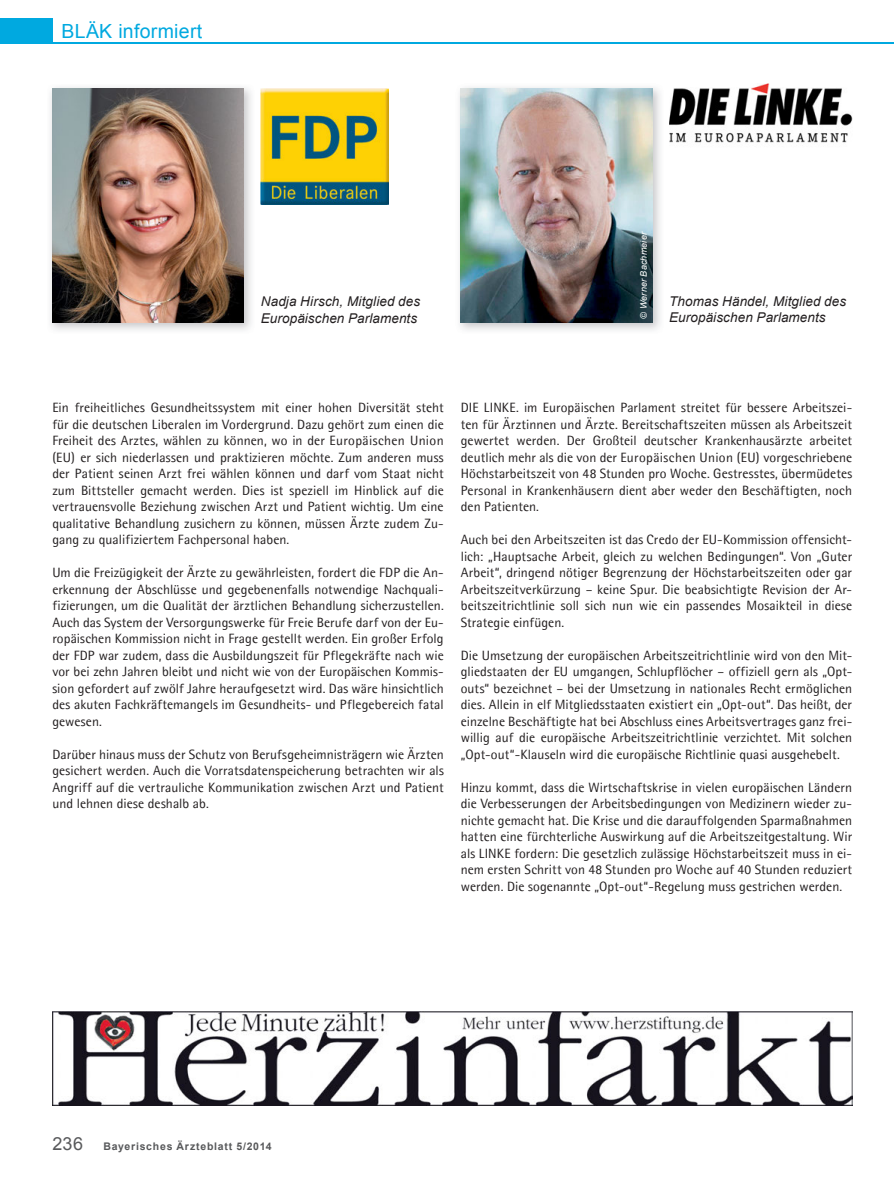
<style>
.page{position:relative;width:894px;height:1190px;background:#fff}
.page>*{position:absolute;margin:0;border:0;box-sizing:border-box;transform-origin:0 0}
.t1{font:19.5px "Arial";letter-spacing:.015em;color:#00a9e0}
.t2{font:13.5px/16.5px "Agfa Rotis Semisans";letter-spacing:.005em;color:#231f20;text-align:justify}
.t3{font:italic 13.5px/16.5px "Arial";letter-spacing:.005em;color:#231f20}
.t4{font:700 10.5px "Arial";letter-spacing:.07em;color:#58595b}
.t5{font:italic 9px "Arial";letter-spacing:.015em;color:#fff}
.s1{font-weight:400;font-size:18px}
</style>
<div class="page">
<div style="left:0;top:19px;width:53px;height:25px;background:#00a9e0"></div>
<hr style="left:26px;top:43px;width:867px;height:1px;background:#00a9e0">
<img style="left:669px;top:83px;width:183px;height:60px">
<img style="left:459px;top:87px;width:201px;height:243px">
<img style="left:460px;top:89px;width:192px;height:234px">
<img style="left:261px;top:89px;width:127px;height:116px">
<img style="left:50px;top:87px;width:201px;height:243px">
<img style="left:52px;top:89px;width:192px;height:234px">
<img style="left:52px;top:1011px;width:800px;height:94px">
<h1 class="t1" style="left:62px;top:20px;width:142px">BLÄK informiert</h1>
<p class="t3" style="left:261px;top:293px;width:161px">Nadja Hirsch, Mitglied des<br>Europäischen Parlaments</p>
<p class="t5" style="left:638px;top:319px;width:89px;rotate:-90deg">© Werner Bachmeier</p>
<p class="t3" style="left:669px;top:293px;width:178px">Thomas Händel, Mitglied des<br>Europäischen Parlaments</p>
<p class="t2" style="left:52px;top:399px;width:393px">Ein freiheitliches Gesundheitssystem mit einer hohen Diversität steht für die deutschen Liberalen im Vordergrund. Dazu gehört zum einen die Freiheit des Arztes, wählen zu können, wo in der Europäischen Union (EU) er sich niederlassen und praktizieren möchte. Zum anderen muss der Patient seinen Arzt frei wählen können und darf vom Staat nicht zum Bittsteller gemacht werden. Dies ist speziell im Hinblick auf die vertrauensvolle Beziehung zwischen Arzt und Patient wichtig. Um eine qualitative Behandlung zusichern zu können, müssen Ärzte zudem Zu&shy;gang zu qualifiziertem Fachpersonal haben.</p>
<p class="t2" style="left:52px;top:564px;width:393px">Um die Freizügigkeit der Ärzte zu gewährleisten, fordert die FDP die An&shy;erkennung der Abschlüsse und gegebenenfalls notwendige Nachquali&shy;fizierungen, um die Qualität der ärztlichen Behandlung sicherzustellen.<br>Auch das System der Versorgungswerke für Freie Berufe darf von der Eu&shy;ropäischen Kommission nicht in Frage gestellt werden. Ein großer Erfolg der FDP war zudem, dass die Ausbildungszeit für Pflegekräfte nach wie vor bei zehn Jahren bleibt und nicht wie von der Europäischen Kommis&shy;sion gefordert auf zwölf Jahre heraufgesetzt wird. Das wäre hinsichtlich des akuten Fachkräftemangels im Gesundheits- und Pflegebereich fatal gewesen.</p>
<p class="t2" style="left:52px;top:746px;width:393px">Darüber hinaus muss der Schutz von Berufsgeheimnisträgern wie Ärzten gesichert werden. Auch die Vorratsdatenspeicherung betrachten wir als Angriff auf die vertrauliche Kommunikation zwischen Arzt und Patient und lehnen diese deshalb ab.</p>
<p class="t2" style="left:460px;top:399px;width:393px">DIE LINKE. im Europäischen Parlament streitet für bessere Arbeitszei&shy;ten für Ärztinnen und Ärzte. Bereitschaftszeiten müssen als Arbeitszeit gewertet werden. Der Großteil deutscher Krankenhausärzte arbeitet deutlich mehr als die von der Europäischen Union (EU) vorgeschriebene Höchstarbeitszeit von 48 Stunden pro Woche. Gestresstes, übermüdetes Personal in Krankenhäusern dient aber weder den Beschäftigten, noch den Patienten.</p>
<p class="t2" style="left:460px;top:531px;width:393px">Auch bei den Arbeitszeiten ist das Credo der EU-Kommission offensicht&shy;lich: „Hauptsache Arbeit, gleich zu welchen Bedingungen“. Von „Guter Arbeit“, dringend nötiger Begrenzung der Höchstarbeitszeiten oder gar Arbeitszeitverkürzung – keine Spur. Die beabsichtigte Revision der Ar&shy;beitszeitrichtlinie soll sich nun wie ein passendes Mosaikteil in diese Strategie einfügen.</p>
<p class="t2" style="left:460px;top:647px;width:393px">Die Umsetzung der europäischen Arbeitszeitrichtlinie wird von den Mit&shy;gliedstaaten der EU umgangen, Schlupflöcher – offiziell gern als „Opt&shy;outs“ bezeichnet – bei der Umsetzung in nationales Recht ermöglichen dies. Allein in elf Mitgliedsstaaten existiert ein „Opt-out“. Das heißt, der einzelne Beschäftigte hat bei Abschluss eines Arbeitsvertrages ganz frei&shy;willig auf die europäische Arbeitszeitrichtlinie verzichtet. Mit solchen „Opt-out“-Klauseln wird die europäische Richtlinie quasi ausgehebelt.</p>
<p class="t2" style="left:460px;top:779px;width:393px">Hinzu kommt, dass die Wirtschaftskrise in vielen europäischen Ländern die Verbesserungen der Arbeitsbedingungen von Medizinern wieder zu&shy;nichte gemacht hat. Die Krise und die darauffolgenden Sparmaßnahmen hatten eine fürchterliche Auswirkung auf die Arbeitszeitgestaltung. Wir als LINKE fordern: Die gesetzlich zulässige Höchstarbeitszeit muss in ei&shy;nem ersten Schritt von 48 Stunden pro Woche auf 40 Stunden reduziert werden. Die sogenannte „Opt-out“-Regelung muss gestrichen werden.</p>
<p class="t4" style="left:52px;top:1140px;width:221px"><span class="s1">236</span> Bayerisches Ärzteblatt 5/2014</p>
</div>
